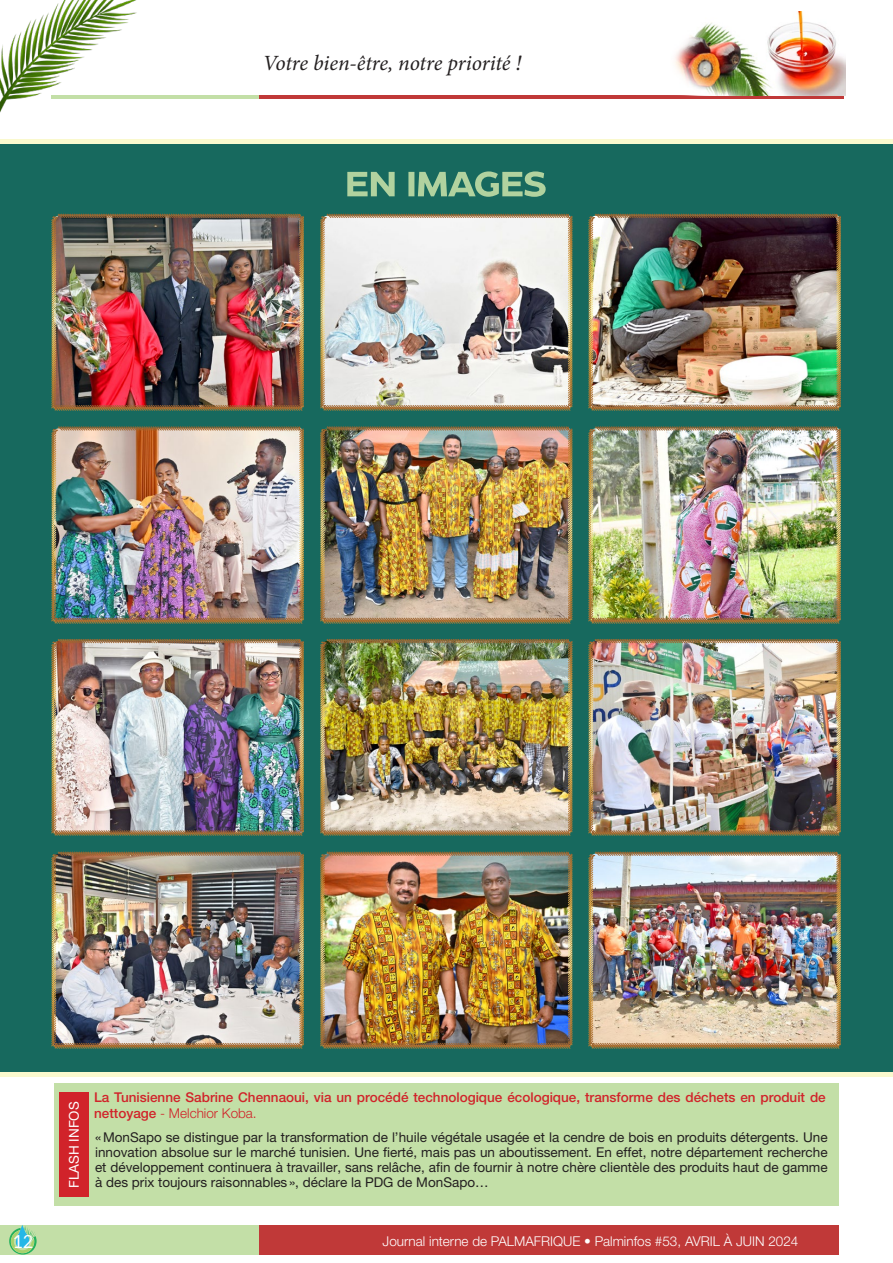
<style>
.page{position:relative;width:893px;height:1263px;background:#fff}
.page>*{position:absolute;margin:0;border:0;box-sizing:border-box;transform-origin:0 0}
.t1{font:italic 21.75px "Minion Pro";letter-spacing:-.01em;color:#231f20}
.t2{font:18px "Lato";color:#fff}
.t3{font:13.5px/14.9px "Helvetica Neue LT Pro";color:#231f20;text-align:justify}
.TITRE_BAS_DE_PAGE{font:500 13.5px/16.2px "Helvetica Neue LT Pro";color:#d1232a}
.t4{font:300 13.5px "Helvetica Neue LT Pro";color:#fff}
.t5{font:13.5px "Helvetica Neue LT Pro";color:#fff}
.s1{font-weight:300}
</style>
<div class="page">
<img style="left:0;top:0;width:144px;height:112px">
<div style="left:0;top:1225px;width:260px;height:29px;background:#c3dfa7"></div>
<div style="left:260px;top:1225px;width:579px;height:29px;background:#c03938"></div>
<svg style="left:9px;top:1225px;width:28px;height:29px"></svg>
<hr style="left:51px;top:96px;width:209px;height:3px;background:#c3dfa7">
<hr style="left:260px;top:96px;width:584px;height:3px;background:#c03938">
<img style="left:637px;top:11px;width:209px;height:85px">
<div style="left:0;top:144px;width:893px;height:927px;background:#17695e"></div>
<div style="left:54px;top:1083px;width:784px;height:123px;background:#c3dfa7"></div>
<div style="left:59px;top:1092px;width:30px;height:105px;background:#d1232a"></div>
<img style="left:320px;top:213px;width:253px;height:197px">
<img style="left:320px;top:426px;width:253px;height:197px">
<img style="left:320px;top:639px;width:253px;height:196px">
<img style="left:320px;top:851px;width:253px;height:197px">
<img style="left:588px;top:213px;width:253px;height:197px">
<img style="left:588px;top:426px;width:253px;height:197px">
<img style="left:588px;top:639px;width:253px;height:196px">
<img style="left:588px;top:851px;width:253px;height:197px">
<img style="left:51px;top:213px;width:253px;height:197px">
<img style="left:51px;top:426px;width:253px;height:197px">
<img style="left:51px;top:639px;width:253px;height:196px">
<img style="left:51px;top:851px;width:253px;height:197px">
<svg style="left:347px;top:171px;width:199px;height:26px"></svg>
<p class="t1" style="left:263px;top:48px;width:260px">Votre bien-être, notre priorité !</p>
<p class="t5" style="left:66px;top:1188px;width:88px;rotate:-90deg">FLASH INFOS</p>
<p class="TITRE_BAS_DE_PAGE" style="left:94px;top:1089px;width:733px">La Tunisienne Sabrine Chennaoui, via un procédé technologique écologique, transforme des déchets en produit de nettoyage <span class="s1">- Melchior Koba.</span></p>
<p class="t3" style="left:95px;top:1130px;width:734px">«MonSapo se distingue par la transformation de l’huile végétale usagée et la cendre de bois en produits détergents. Une innovation absolue sur le marché tunisien. Une fierté, mais pas un aboutissement. En effet, notre département recherche et développement continuera à travailler, sans relâche, afin de fournir à notre chère clientèle des produits haut de gamme</p>
<p class="t3" style="left:95px;top:1174px;width:395px">à des prix toujours raisonnables», déclare la PDG de MonSapo…</p>
<h2 class="t2" style="left:12px;top:1231px;width:22px">12</h2>
<p class="t4" style="left:383px;top:1232px;width:417px">Journal interne de PALMAFRIQUE • Palminfos #53, AVRIL À JUIN 2024</p>
</div>
